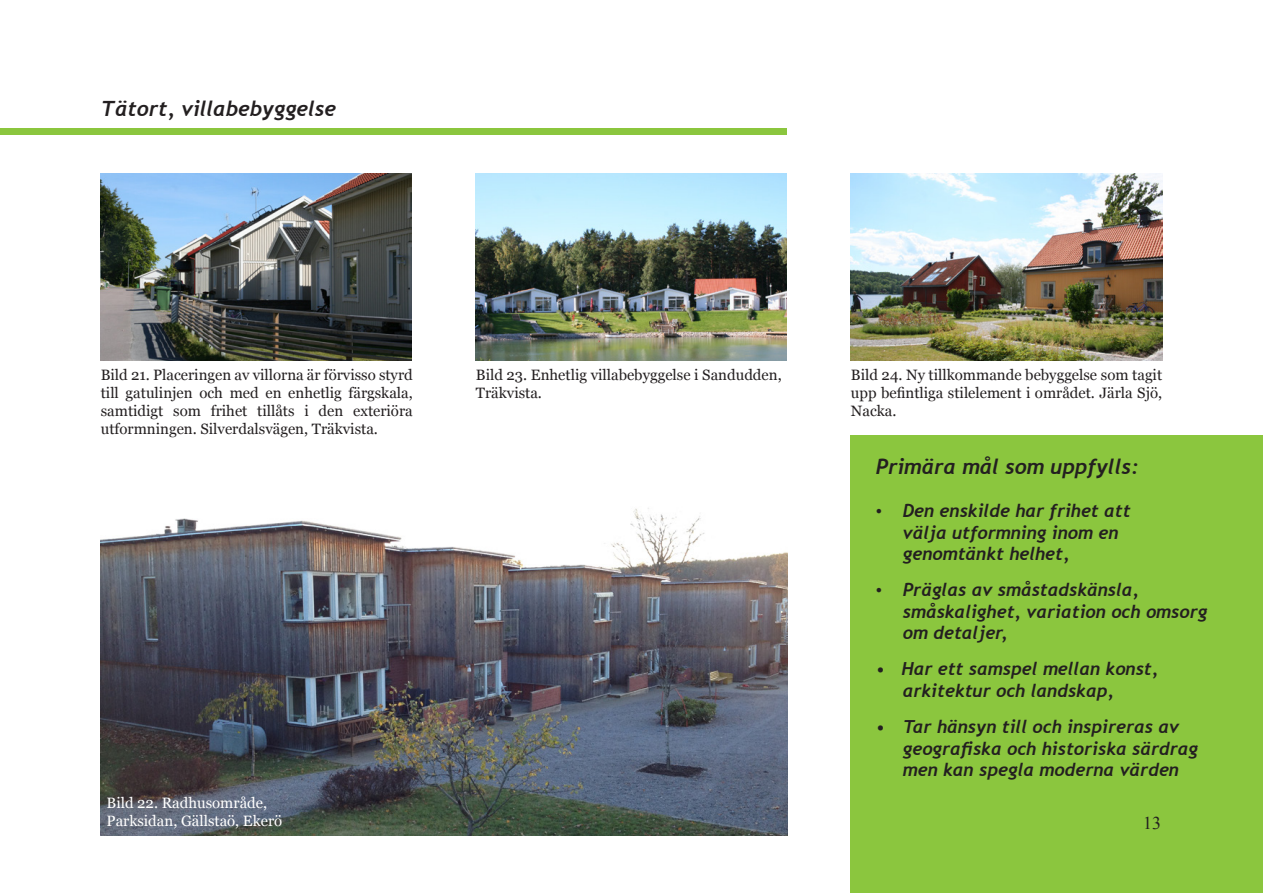
<style>
.page{position:relative;width:1263px;height:893px;background:#fff}
.page>*{position:absolute;margin:0;border:0;box-sizing:border-box;transform-origin:0 0}
.Rubrik_1{font:italic 700 21px "Trebuchet";color:#231f20}
.t1{font:italic 700 18px/21.6px "Trebuchet";color:#231f20}
.t2{font:18px "Times New Roman";color:#231f20}
.t3{font:15px/18px "Georgia";color:#231f20;text-align:justify}
.t4{font:15px "Georgia";color:#fff}
.s1{font-family:"Times New Roman";font-weight:400;font-style:normal}
</style>
<div class="page">
<img style="left:100px;top:173px;width:312px;height:187px">
<img style="left:851px;top:173px;width:311px;height:187px">
<img style="left:476px;top:173px;width:311px;height:187px">
<img style="left:101px;top:508px;width:686px;height:327px">
<div style="left:851px;top:436px;width:412px;height:457px;background:#8bc63e"></div>
<div style="left:0;top:128px;width:787px;height:6px;background:#8bc63e"></div>
<p class="Rubrik_1" style="left:101px;top:96px;width:237px">Tätort, villabebyggelse</p>
<p class="t3" style="left:101px;top:366px;width:313px">Bild 21. Placeringen av villorna är förvisso styrd till gatulinjen och med en enhetlig färgskala, samtidigt som frihet tillåts i den exteriöra utformningen. Silverdalsvägen, Träkvista.</p>
<p class="t3" style="left:851px;top:366px;width:313px">Bild 24. Ny tillkommande bebyggelse som tagit upp befintliga stilelement i området. Järla Sjö, Nacka.</p>
<p class="t3" style="left:476px;top:366px;width:307px">Bild 23. Enhetlig villabebyggelse i Sandudden,<br>Träkvista.</p>
<p class="t4" style="left:107px;top:794px;width:162px">Bild 22. Radhusområde,</p>
<p class="t4" style="left:107px;top:812px;width:177px">Parksidan, Gällstaö, Ekerö</p>
<p class="Rubrik_1" style="left:876px;top:453px;width:264px">Primära mål som uppfylls:</p>
<p class="t1" style="left:903px;top:500px;width:229px;text-indent:-27px"><span class="s1">•</span> Den enskilde har frihet att välja utformning inom en genomtänkt helhet,</p>
<p class="t1" style="left:903px;top:579px;width:306px;text-indent:-27px"><span class="s1">•</span> Präglas av småstadskänsla, småskalighet, variation och omsorg om detaljer,</p>
<p class="t1" style="left:876px;top:658px;width:284px">• Har ett samspel mellan konst,</p>
<p class="t1" style="left:903px;top:680px;width:213px">arkitektur och landskap,</p>
<p class="t1" style="left:903px;top:716px;width:297px;text-indent:-27px">• Tar hänsyn till och inspireras av geografiska och historiska särdrag men kan spegla moderna värden</p>
<p class="t2" style="left:1143px;top:811px;width:19px">13</p>
</div>
